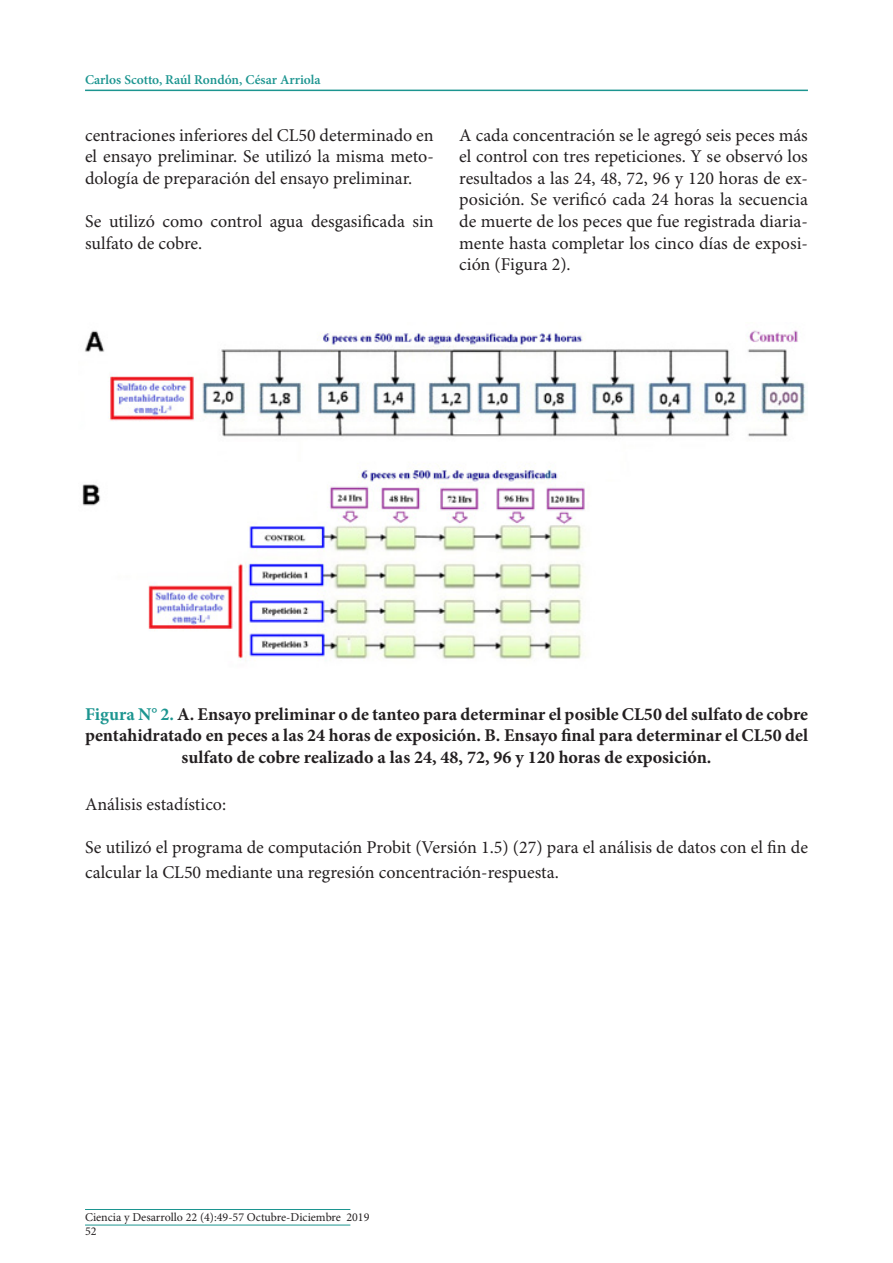
<style>
.page{position:relative;width:893px;height:1263px;background:#fff}
.page>*{position:absolute;margin:0;border:0;box-sizing:border-box;transform-origin:0 0}
.t1{font:18px/21.6px "Minion Pro";color:#231f20;text-align:justify}
.t2{font:700 18px/21.6px "Minion Pro";color:#231f20;text-align:center}
.t3{font:600 13.5px "Minion Pro";color:#1c9590}
.t4{font:12px "Minion Pro";color:#231f20}
.s1{color:#1c9590}
</style>
<div class="page">
<hr style="left:85px;top:1209px;width:265px;height:1px;background:#1c9590">
<hr style="left:85px;top:1225px;width:265px;height:1px;background:#1c9590">
<img style="left:82px;top:330px;width:724px;height:331px">
<hr style="left:85px;top:90px;width:723px;height:1px;background:#1c9590">
<p class="t3" style="left:85px;top:70px;width:237px">Carlos Scotto, Raúl Rondón, César Arriola</p>
<p class="t1" style="left:85px;top:125px;width:350px">centraciones inferiores del CL50 determinado en el ensayo preliminar. Se utilizó la misma meto&shy;dología de preparación del ensayo preliminar.</p>
<p class="t1" style="left:85px;top:211px;width:350px">Se utilizó como control agua desgasificada sin sulfato de cobre.</p>
<p class="t1" style="left:459px;top:125px;width:350px">A cada concentración se le agregó seis peces más el control con tres repeticiones. Y se observó los resultados a las 24, 48, 72, 96 y 120 horas de ex&shy;posición. Se verificó cada 24 horas la secuencia de muerte de los peces que fue registrada diaria&shy;mente hasta completar los cinco días de exposi&shy;ción (Figura 2).</p>
<p class="t2" style="left:85px;top:703px;width:724px"><span class="s1">Figura N° 2.</span> A. Ensayo preliminar o de tanteo para determinar el posible CL50 del sulfato de cobre pentahidratado en peces a las 24 horas de exposición. B. Ensayo final para determinar el CL50 del sulfato de cobre realizado a las 24, 48, 72, 96 y 120 horas de exposición.</p>
<p class="t1" style="left:85px;top:794px;width:143px">Análisis estadístico:</p>
<p class="t1" style="left:85px;top:835px;width:724px;line-height:25.2px">Se utilizó el programa de computación Probit (Versión 1.5) (27) para el análisis de datos con el fin de calcular la CL50 mediante una regresión concentración-respuesta.</p>
<p class="t4" style="left:85px;top:1210px;width:286px">Ciencia y Desarrollo 22 (4):49-57 Octubre-Diciembre 2019</p>
<p class="t4" style="left:85px;top:1224px;width:13px">52</p>
</div>
